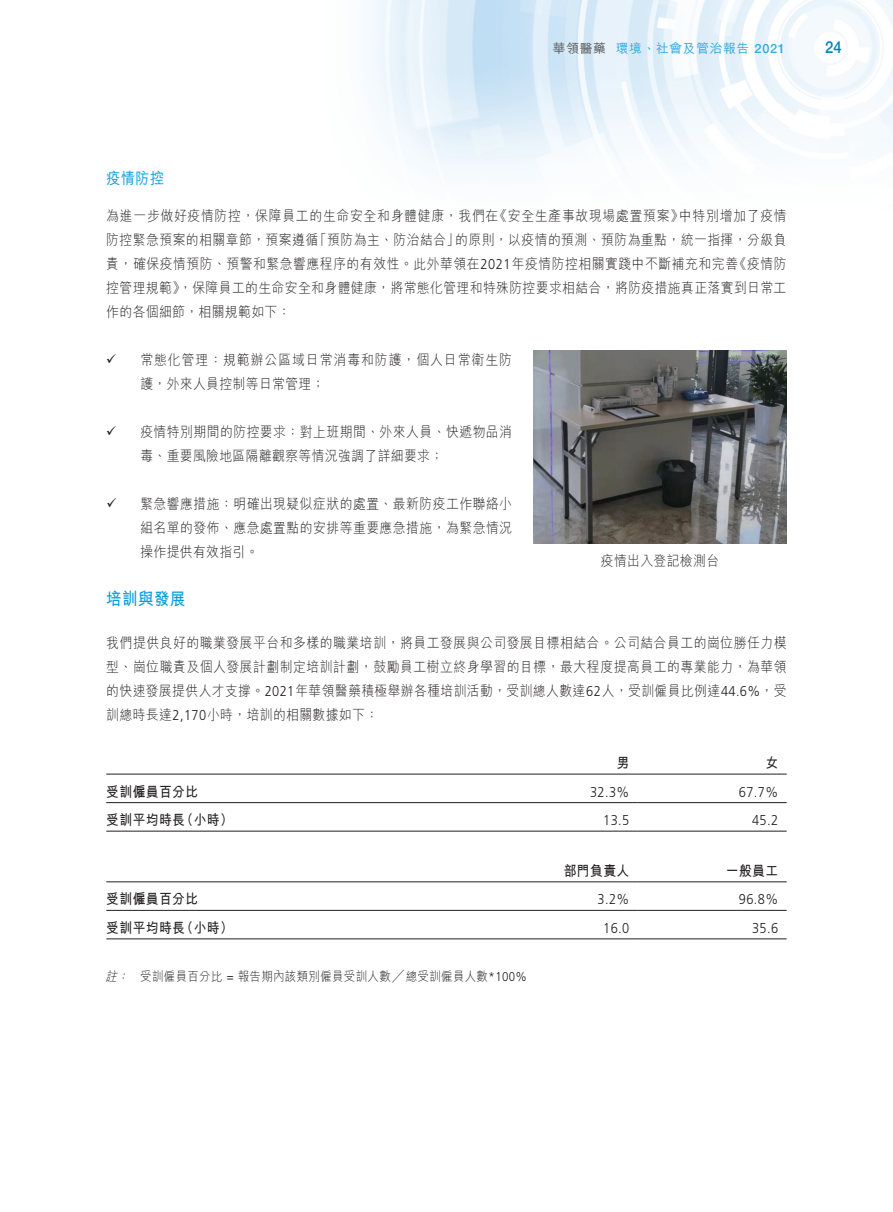
<style>
.page{position:relative;width:893px;height:1212px;background:#fff}
.page>*{position:absolute;margin:0;border:0;box-sizing:border-box;transform-origin:0 0}
.t1{font:700 17.25px "M Hei HK";letter-spacing:.03em;color:#069ddc;scale:.9 1}
.t2{font:500 16.5px "Helvetica Neue LT Std";color:#0583b8;scale:.9 1}
.t3{font:500 15.75px "M Hei HK";color:#069ddc;scale:.9 1}
.t4{font:300 14.25px/24px "M Hei HK";letter-spacing:.035em;color:#231f20;scale:.9 1}
.t5{font:300 14.25px/24px "M Hei HK";letter-spacing:.055em;color:#231f20;scale:.9 1}
.t6{font:700 14.25px "M Hei HK";letter-spacing:.03em;color:#231f20;scale:.9 1}
.t7{font:300 14.25px "Frutiger LT Std";letter-spacing:.03em;color:#231f20;scale:.9 1}
.t8{font:300 14.25px "M Hei HK";letter-spacing:.075em;color:#231f20;scale:.9 1}
.t9{font:300 12.75px "M Hei HK";letter-spacing:.03em;color:#231f20;scale:.9 1}
.t10{font:500 12.75px "M Hei HK";letter-spacing:.055em;color:#30aae1}
.t11{font:500 12.75px "M Hei HK";color:#57585a}
.t12{font:italic 300 12.75px "M Hei HK";color:#231f20;scale:.9 1}
.s1{font-family:"Helvetica Neue LT Std"}
.s2{font-family:"Frutiger LT Std"}
</style>
<div class="page">
<img style="left:106px;top:0;width:787px;height:940px">
<hr style="left:106px;top:774px;width:383px;height:1px;background:#231f20">
<hr style="left:489px;top:774px;width:149px;height:1px;background:#231f20">
<hr style="left:638px;top:774px;width:149px;height:1px;background:#231f20">
<hr style="left:106px;top:802px;width:383px;height:1px;background:#231f20">
<hr style="left:489px;top:802px;width:149px;height:1px;background:#231f20">
<hr style="left:638px;top:802px;width:149px;height:1px;background:#231f20">
<hr style="left:106px;top:831px;width:383px;height:1px;background:#231f20">
<hr style="left:489px;top:831px;width:149px;height:1px;background:#231f20">
<hr style="left:638px;top:831px;width:149px;height:1px;background:#231f20">
<hr style="left:106px;top:881px;width:383px;height:1px;background:#231f20">
<hr style="left:489px;top:881px;width:149px;height:1px;background:#231f20">
<hr style="left:638px;top:881px;width:149px;height:1px;background:#231f20">
<hr style="left:106px;top:910px;width:383px;height:1px;background:#231f20">
<hr style="left:489px;top:910px;width:149px;height:1px;background:#231f20">
<hr style="left:638px;top:910px;width:149px;height:1px;background:#231f20">
<hr style="left:106px;top:938px;width:383px;height:1px;background:#231f20">
<hr style="left:489px;top:938px;width:149px;height:1px;background:#231f20">
<hr style="left:638px;top:938px;width:149px;height:1px;background:#231f20">
<img style="left:533px;top:351px;width:254px;height:193px">
<svg style="left:107px;top:354px;width:9px;height:9px"></svg>
<svg style="left:107px;top:426px;width:9px;height:9px"></svg>
<svg style="left:107px;top:498px;width:9px;height:9px"></svg>
<p class="t11" style="left:553px;top:39px;width:55px">華領醫藥</p>
<p class="t10" style="left:616px;top:39px;width:171px">環境、社會及管治報告 <span class="s1">2021</span></p>
<p class="t2" style="left:825px;top:37px;width:20px">24</p>
<p class="t3" style="left:106px;top:167px;width:66px">疫情防控</p>
<p class="t5" style="left:455px;top:203px;width:370px;text-indent:-349px">為進一步做好疫情防控，保障員工的生命安全和身體健康，我們在<br>的原則，以疫情的預測、預防為重點，統一指揮，分級負</p>
<p class="t5" style="left:679px;top:203px;width:121px">中特別增加了疫情</p>
<p class="t5" style="left:494px;top:203px;width:211px">《安全生產事故現場處置預案》</p>
<p class="t4" style="left:106px;top:227px;width:237px">防控緊急預案的相關章節，預案遵循</p>
<p class="t4" style="left:314px;top:227px;width:163px">「預防為主、防治結合」</p>
<p class="t4" style="left:106px;top:251px;width:757px">責，確保疫情預防、預警和緊急響應程序的有效性。此外華領在<span class="s2">2021</span>年疫情防控相關實踐中不斷補充和完善<br>控管理規範，》保障員工的生命安全和身體健康，將常態化管理和特殊防控要求相結合，將防疫措施真正落實到日常工作的各個細節，相關規範如下：</p>
<p class="t8" style="left:140px;top:352px;width:414px">常態化管理：規範辦公區域日常消毒和防護，個人日常衛生防</p>
<p class="t4" style="left:140px;top:371px;width:206px">護，外來人員控制等日常管理;</p>
<p class="t4" style="left:140px;top:419px;width:415px">疫情特別期間的防控要求：對上班期間、外來人員、快遞物品消</p>
<p class="t4" style="left:140px;top:443px;width:338px">毒、重要風險地區隔離觀察等情況強調了詳細要求;</p>
<p class="t4" style="left:140px;top:491px;width:415px">緊急響應措施：明確出現疑似症狀的處置、最新防疫工作聯絡小</p>
<p class="t4" style="left:140px;top:515px;width:415px">組名單的發佈、應急處置點的安排等重要應急措施，為緊急情況操作提供有效指引。</p>
<p class="t1" style="left:106px;top:586px;width:90px">培訓與發展</p>
<p class="t4" style="left:106px;top:631px;width:757px;text-align:justify">我們提供良好的職業發展平台和多樣的職業培訓，將員工發展與公司發展目標相結合。公司結合員工的崗位勝任力模型、崗位職責及個人發展計劃制定培訓計劃，鼓勵員工樹立終身學習的目標，最大程度提高員工的專業能力，為華領的快速發展提供人才支撐。<span class="s2">2021</span>年華領醫藥積極舉辦各種培訓活動，受訓總人數達<span class="s2">62</span>人，受訓僱員比例達<span class="s2">44.6%</span>，受訓總時長達<span class="s2">2,170</span>小時，培訓的相關數據如下：</p>
<p class="t6" style="left:765px;top:752px;width:16px">女</p>
<p class="t4" style="left:734px;top:251px;width:60px">《疫情防</p>
<p class="t4" style="left:601px;top:548px;width:133px">疫情出入登記檢測台</p>
<p class="t6" style="left:616px;top:752px;width:16px">男</p>
<p class="t6" style="left:106px;top:781px;width:104px">受訓僱員百分比</p>
<p class="t7" style="left:590px;top:784px;width:45px">32.3%</p>
<p class="t7" style="left:739px;top:784px;width:45px">67.7%</p>
<p class="t6" style="left:106px;top:809px;width:89px">受訓平均時長</p>
<p class="t6" style="left:181px;top:809px;width:60px">（小時(</p>
<p class="t7" style="left:603px;top:812px;width:30px">13.5</p>
<p class="t7" style="left:752px;top:812px;width:30px">45.2</p>
<p class="t6" style="left:564px;top:860px;width:74px">部門負責人</p>
<p class="t6" style="left:726px;top:860px;width:60px">一般員工</p>
<p class="t6" style="left:106px;top:889px;width:104px">受訓僱員百分比</p>
<p class="t7" style="left:598px;top:891px;width:37px">3.2%</p>
<p class="t7" style="left:739px;top:891px;width:45px">96.8%</p>
<p class="t6" style="left:106px;top:917px;width:89px">受訓平均時長</p>
<p class="t9" style="left:140px;top:969px;width:431px">受訓僱員百分比 <span class="s2">=</span> 報告期內該類別僱員受訓人數╱總受訓僱員人數<span class="s2">*100%</span></p>
<p class="t6" style="left:181px;top:917px;width:60px">（小時(</p>
<p class="t12" style="left:105px;top:969px;width:18px">註</p>
<p class="t12" style="left:117px;top:969px;width:18px">：</p>
<p class="t7" style="left:603px;top:920px;width:30px">16.0</p>
<p class="t7" style="left:752px;top:920px;width:30px">35.6</p>
</div>
